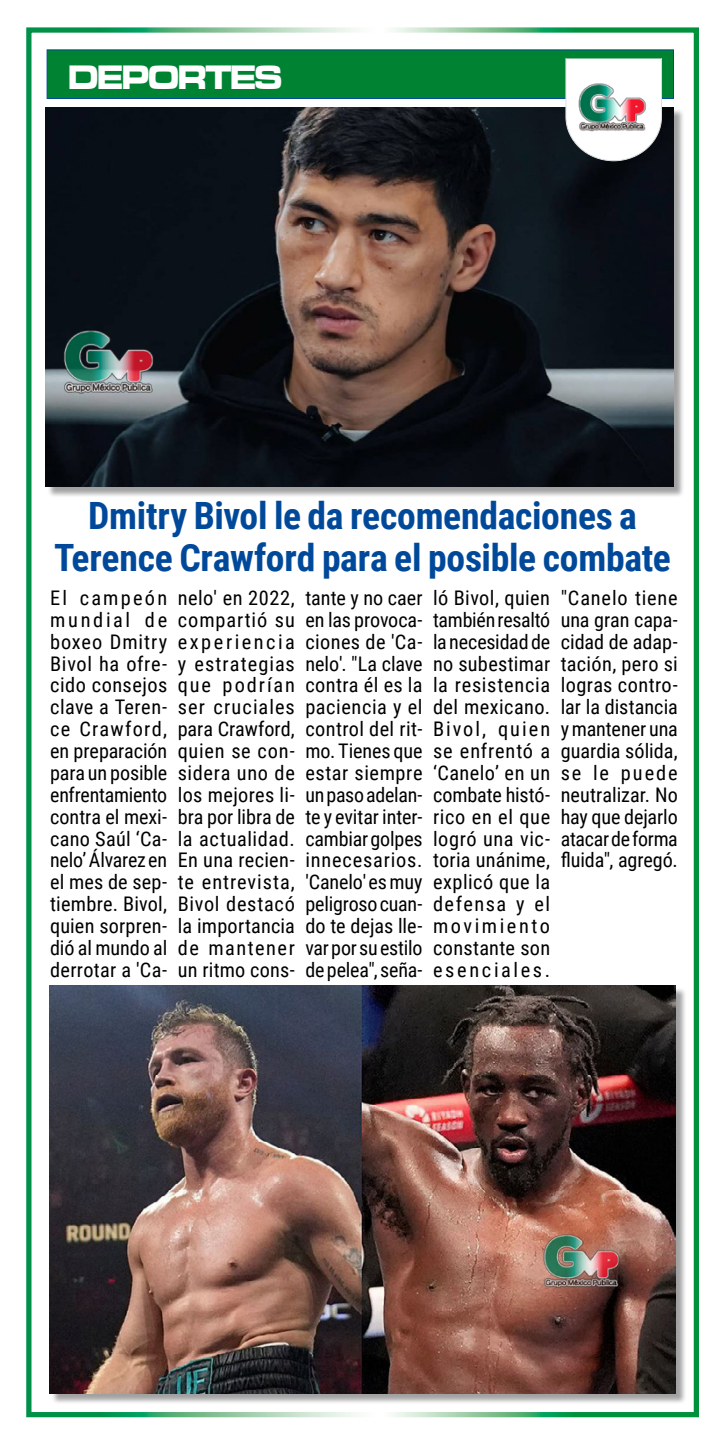
<style>
.page{position:relative;width:720px;height:1439px;background:#fff}
.page>*{position:absolute;margin:0;border:0;box-sizing:border-box;transform-origin:0 0}
.t1{font:700 37.62px/42px "Roboto Condensed";letter-spacing:-.01em;color:#00499a;text-align:center}
.t2{font:35px "Microgramma D Bold Exte";letter-spacing:-.03em;color:#fff;scale:.9 1}
.t3{font:20.12px/21.9px "Roboto Condensed";letter-spacing:.005em;color:#000;text-align:justify}
</style>
<div class="page">
<div style="left:26px;top:27px;width:672px;height:1390px;border:5px solid #fff"></div>
<div style="left:51px;top:987px;width:634px;height:417px;background:#000;opacity:.37"></div>
<img style="left:50px;top:985px;width:625px;height:408px">
<div style="left:47px;top:108px;width:637px;height:390px;background:#000;opacity:.37"></div>
<img style="left:46px;top:107px;width:627px;height:379px">
<img style="left:45px;top:294px;width:132px;height:131px">
<img style="left:528px;top:1204px;width:109px;height:110px">
<div style="left:47px;top:49px;width:626px;height:50px;background:#008233;border:1px solid #00499a"></div>
<svg style="left:565px;top:58px;width:96px;height:103px"></svg>
<h2 class="t2" style="left:68px;top:54px;width:239px">DEPORTES</h2>
<h1 class="t1" style="left:54px;top:493px;width:618px">Dmitry Bivol le da recomendaciones a<br>Terence Crawford para el posible combate</h1>
<p class="t3" style="left:50px;top:586px;width:119px">El campeón mundial de boxeo Dmitry Bivol ha ofre&shy;cido consejos clave a Teren&shy;ce Crawford, en preparación para un posible enfrentamiento contra el mexi&shy;cano Saúl ‘Ca&shy;nelo’ Álvarez en el mes de sep&shy;tiembre. Bivol, quien sorpren&shy;dió al mundo al derrotar a 'Ca-</p>
<p class="t3" style="left:178px;top:586px;width:119px">nelo' en 2022, compartió su experiencia y estrategias que podrían ser cruciales para Crawford, quien se con&shy;sidera uno de los mejores li&shy;bra por libra de la actualidad.<br>En una recien&shy;te entrevista, Bivol destacó la importancia de mantener un ritmo cons-</p>
<p class="t3" style="left:305px;top:586px;width:119px">tante y no caer en las provoca&shy;ciones de 'Ca&shy;nelo'. "La clave contra él es la paciencia y el control del rit&shy;mo. Tienes que estar siempre un paso adelan&shy;te y evitar inter&shy;cambiar golpes innecesarios. 'Canelo' es muy peligroso cuan&shy;do te dejas lle&shy;var por su estilo de pelea", seña-</p>
<p class="t3" style="left:433px;top:586px;width:119px">ló Bivol, quien también resaltó la necesidad de no subestimar la resistencia del mexicano.<br>Bivol, quien se enfrentó a ‘Canelo’ en un combate histó&shy;rico en el que logró una vic&shy;toria unánime, explicó que la defensa y el movimiento constante son esenciales.</p>
<p class="t3" style="left:560px;top:586px;width:119px">"Canelo tiene una gran capa&shy;cidad de adap&shy;tación, pero si logras contro&shy;lar la distancia y mantener una guardia sólida, se le puede neutralizar. No hay que dejarlo atacar de forma fluida", agregó.</p>
</div>
